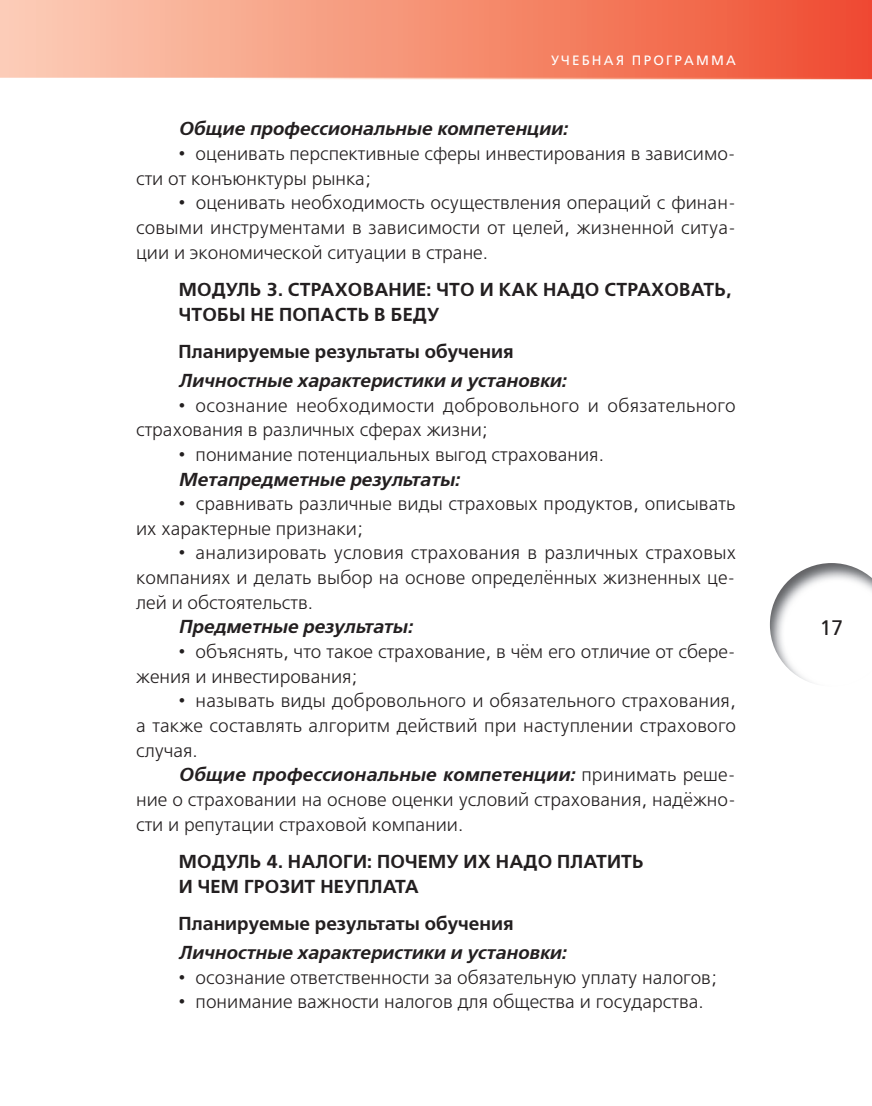
<style>
.page{position:relative;width:872px;height:1106px;background:#fff}
.page>*{position:absolute;margin:0;border:0;box-sizing:border-box;transform-origin:0 0}
.t1{font:21px "Free Set";color:#231f20}
.t2{font:300 18.75px/24.6px "Free Set";color:#231f20}
.t3{font:600 18.75px/24.6px "Free Set";letter-spacing:.01em;color:#231f20}
.t4{font:italic 600 18.75px "Free Set";color:#231f20}
.t5{font:13.5px "Free Set";letter-spacing:.16em;color:#fff}
.s1{font-weight:600;font-style:italic}
</style>
<div class="page">
<svg style="left:0;top:0;width:872px;height:79px"></svg>
<img style="left:770px;top:563px;width:102px;height:120px">
<p class="t5" style="left:551px;top:55px;width:186px">УЧЕБНАЯ ПРОГРАММА</p>
<p class="t4" style="left:179px;top:121px;width:390px">Общие профессиональные компетенции:</p>
<p class="t2" style="left:136px;top:143px;width:601px;text-indent:43px">• оценивать перспективные сферы инвестирования в зависимо&shy;сти от конъюнктуры рынка;</p>
<p class="t2" style="left:136px;top:192px;width:601px;text-align:justify;text-indent:43px">• оценивать необходимость осуществления операций с финан&shy;совыми инструментами в зависимости от целей, жизненной ситуа&shy;ции и экономической ситуации в стране.</p>
<p class="t3" style="left:179px;top:278px;width:554px">МОДУЛЬ 3. СТРАХОВАНИЕ: ЧТО И КАК НАДО СТРАХОВАТЬ,<br>ЧТОБЫ НЕ ПОПАСТЬ В БЕДУ</p>
<p class="t3" style="left:179px;top:340px;width:336px">Планируемые результаты обучения</p>
<p class="t4" style="left:179px;top:373px;width:389px">Личностные характеристики и установки:</p>
<p class="t2" style="left:136px;top:394px;width:601px;text-indent:43px">• осознание необходимости добровольного и обязательного страхования в различных сферах жизни;</p>
<p class="t2" style="left:179px;top:443px;width:427px">• понимание потенциальных выгод страхования.</p>
<p class="t4" style="left:179px;top:472px;width:282px">Метапредметные результаты:</p>
<p class="t2" style="left:136px;top:493px;width:601px;text-indent:43px">• сравнивать различные виды страховых продуктов, описывать их характерные признаки;</p>
<p class="t2" style="left:136px;top:542px;width:601px;text-align:justify;text-indent:43px">• анализировать условия страхования в различных страховых компаниях и делать выбор на основе определённых жизненных це&shy;лей и обстоятельств.</p>
<p class="t4" style="left:179px;top:619px;width:235px">Предметные результаты:</p>
<p class="t2" style="left:136px;top:640px;width:601px;text-indent:43px">• объяснять, что такое страхование, в чём его отличие от сбере&shy;жения и инвестирования;</p>
<p class="t2" style="left:136px;top:690px;width:601px;text-align:justify;text-indent:43px">• называть виды добровольного и обязательного страхования, а также составлять алгоритм действий при наступлении страхового случая.</p>
<p class="t2" style="left:136px;top:764px;width:601px;text-align:justify;text-indent:43px"><span class="s1">Общие профессиональные компетенции:</span> принимать реше&shy;ние о страховании на основе оценки условий страхования, надёжно&shy;сти и репутации страховой компании.</p>
<p class="t3" style="left:179px;top:850px;width:466px">МОДУЛЬ 4. НАЛОГИ: ПОЧЕМУ ИХ НАДО ПЛАТИТЬ<br>И ЧЕМ ГРОЗИТ НЕУПЛАТА</p>
<p class="t3" style="left:179px;top:912px;width:336px">Планируемые результаты обучения</p>
<p class="t4" style="left:179px;top:945px;width:389px">Личностные характеристики и установки:</p>
<p class="t2" style="left:179px;top:966px;width:540px">• осознание ответственности за обязательную уплату налогов;</p>
<p class="t2" style="left:179px;top:990px;width:526px">• понимание важности налогов для общества и государства.</p>
<p class="t1" style="left:820px;top:620px;width:25px">17</p>
</div>
